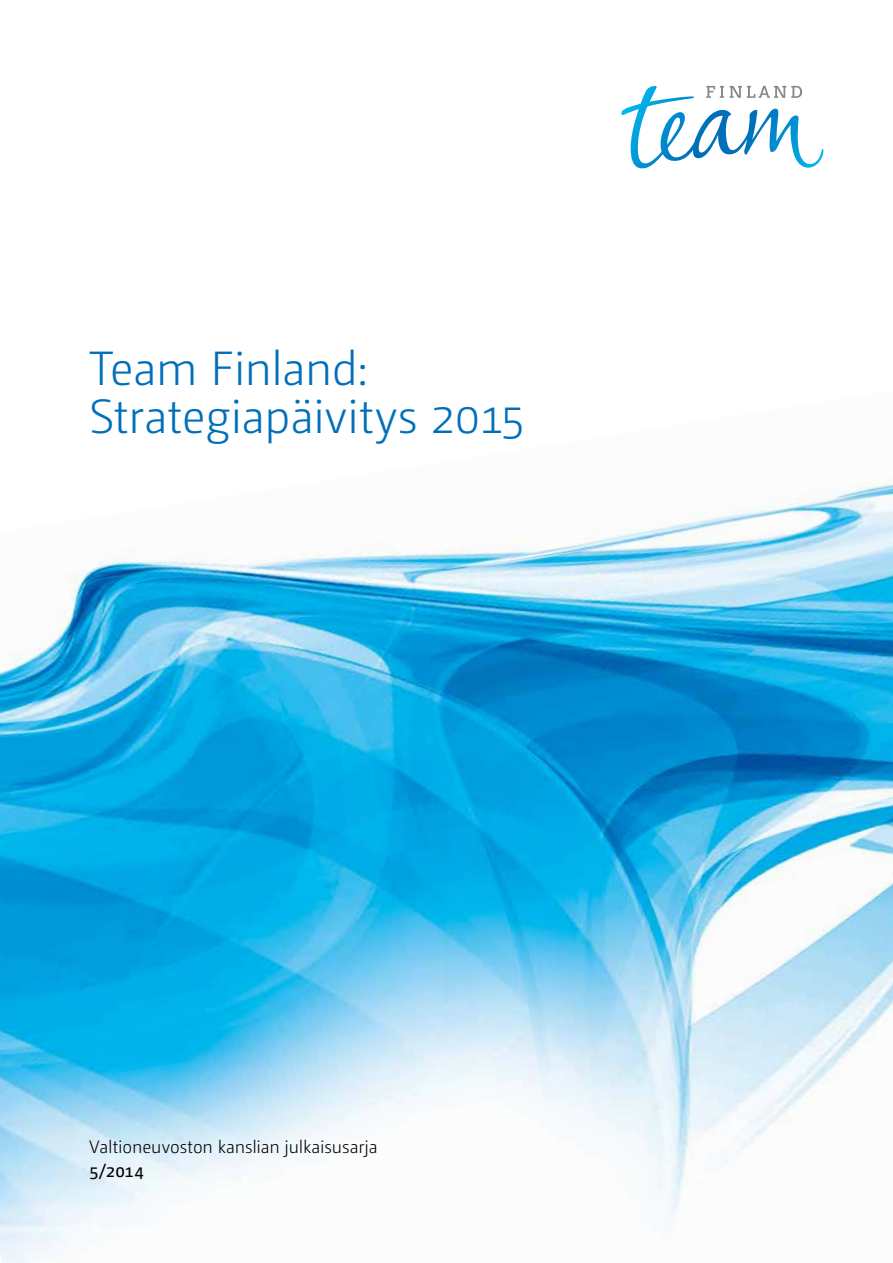
<style>
.page{position:relative;width:893px;height:1263px;background:#fff}
.page>*{position:absolute;margin:0;border:0;box-sizing:border-box;transform-origin:0 0}
.t1{font:300 48px/48px "Camingo Dos";letter-spacing:-.015em;color:#006fb9}
.t2{font:300 18px "Camingo Dos";letter-spacing:-.01em;color:#000}
.t3{font:18px "Camingo Dos";color:#000}
</style>
<div class="page">
<img style="left:0;top:482px;width:893px;height:781px">
<svg style="left:621px;top:86px;width:202px;height:83px"></svg>
<h1 class="t1" style="left:89px;top:344px;width:437px">Team Finland:<br>Strategiapäivitys 2015</h1>
<p class="t2" style="left:89px;top:1137px;width:290px">Valtioneuvoston kanslian julkaisusarja</p>
<p class="t3" style="left:89px;top:1160px;width:56px">5/2014</p>
</div>
